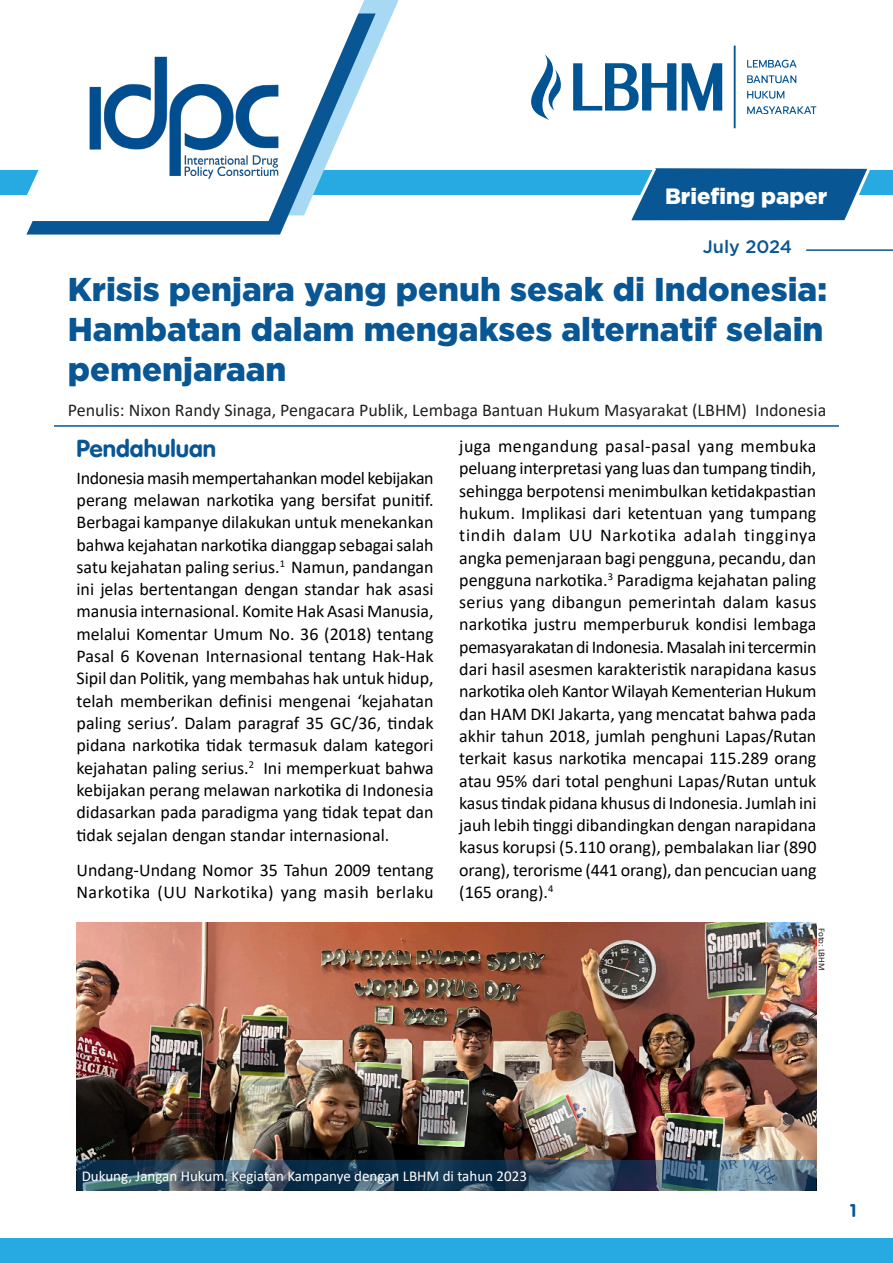
<style>
.page{position:relative;width:893px;height:1263px;background:#fff}
.page>*{position:absolute;margin:0;border:0;box-sizing:border-box;transform-origin:0 0}
.Paper_heading{font:900 33px/39.6px "Gotham";color:#095694;text-align:justify}
.Body_Heading_1{font:24px "VAG Rounded Bold";color:#095694}
.t1{font:900 22.2px "Gotham";color:#fff}
.Body_Text{font:18px/22.4px "Calibri";color:#000;text-align:justify}
.Paper_heading-2{font:18px "Calibri";color:#231f20}
.t2{font:500 18px "Gotham";color:#095694}
.t3{font:18px "VAG Rounded Bold";color:#095694}
.t4{font:15px "Calibri";color:#fff}
.Body_Text-2{font:9px "Calibri";color:#231f20}
</style>
<div class="page">
<div style="left:0;top:1238px;width:893px;height:25px;background:#26aae1"></div>
<div style="left:0;top:170px;width:893px;height:24px;background:#26aae1"></div>
<hr style="left:54px;top:425px;width:785px;height:2px;background:#095694">
<hr style="left:806px;top:249px;width:87px;height:2px;background:#095694">
<svg style="left:364px;top:0;width:35px;height:195px"></svg>
<svg style="left:26px;top:14px;width:350px;height:221px"></svg>
<svg style="left:15px;top:1px;width:349px;height:220px"></svg>
<img style="left:86px;top:54px;width:196px;height:125px">
<svg style="left:624px;top:168px;width:249px;height:53px;background:#266da4"></svg>
<img style="left:77px;top:922px;width:739px;height:238px">
<svg style="left:77px;top:1160px;width:739px;height:31px;background:#335066"></svg>
<svg style="left:682px;top:63px;width:40px;height:48px"></svg>
<svg style="left:573px;top:63px;width:103px;height:48px"></svg>
<svg style="left:531px;top:54px;width:30px;height:66px"></svg>
<svg style="left:734px;top:45px;width:2px;height:83px"></svg>
<svg style="left:747px;top:91px;width:37px;height:8px"></svg>
<svg style="left:747px;top:106px;width:70px;height:8px"></svg>
<svg style="left:747px;top:75px;width:49px;height:8px"></svg>
<svg style="left:747px;top:59px;width:50px;height:9px"></svg>
<p class="t1" style="left:665px;top:181px;width:164px">Briefing paper</p>
<p class="t2" style="left:703px;top:234px;width:91px">July 2024</p>
<p class="Paper_heading" style="left:68px;top:270px;width:761px">Krisis penjara yang penuh sesak di Indonesia:<br>Hambatan dalam mengakses alternatif selain pemenjaraan</p>
<p class="Paper_heading-2" style="left:68px;top:397px;width:760px">Penulis: Nixon Randy Sinaga, Pengacara Publik, Lembaga Bantuan Hukum Masyarakat (LBHM) Indonesia</p>
<p class="Body_Heading_1" style="left:77px;top:434px;width:141px">Pendahuluan</p>
<p class="Body_Text" style="left:77px;top:466px;width:359px">Indonesia masih mempertahankan model kebijakan perang melawan narkotika yang bersifat punitif.<br>Berbagai kampanye dilakukan untuk menekankan bahwa kejahatan narkotika dianggap sebagai salah satu kejahatan paling serius.<sup>1</sup> Namun, pandangan ini jelas bertentangan dengan standar hak asasi manusia internasional. Komite Hak Asasi Manusia, melalui Komentar Umum No. 36 (2018) tentang Pasal 6 Kovenan Internasional tentang Hak-Hak Sipil dan Politik, yang membahas hak untuk hidup, telah memberikan definisi mengenai ‘kejahatan paling serius’. Dalam paragraf 35 GC/36, tindak pidana narkotika tidak termasuk dalam kategori kejahatan paling serius.<sup>2</sup> Ini memperkuat bahwa kebijakan perang melawan narkotika di Indonesia didasarkan pada paradigma yang tidak tepat dan tidak sejalan dengan standar internasional.</p>
<p class="Body_Text" style="left:77px;top:858px;width:359px">Undang-Undang Nomor 35 Tahun 2009 tentang<br>Narkotika (UU Narkotika) yang masih berlaku</p>
<p class="Body_Text" style="left:459px;top:434px;width:359px">juga mengandung pasal-pasal yang membuka peluang interpretasi yang luas dan tumpang tindih, sehingga berpotensi menimbulkan ketidakpastian hukum. Implikasi dari ketentuan yang tumpang tindih dalam UU Narkotika adalah tingginya angka pemenjaraan bagi pengguna, pecandu, dan pengguna narkotika.<sup>3</sup> Paradigma kejahatan paling serius yang dibangun pemerintah dalam kasus narkotika justru memperburuk kondisi lembaga pemasyarakatan di Indonesia. Masalah ini tercermin dari hasil asesmen karakteristik narapidana kasus narkotika oleh Kantor Wilayah Kementerian Hukum dan HAM DKI Jakarta, yang mencatat bahwa pada akhir tahun 2018, jumlah penghuni Lapas/Rutan terkait kasus narkotika mencapai 115.289 orang atau 95% dari total penghuni Lapas/Rutan untuk kasus tindak pidana khusus di Indonesia. Jumlah ini jauh lebih tinggi dibandingkan dengan narapidana kasus korupsi (5.110 orang), pembalakan liar (890 orang), terorisme (441 orang), dan pencucian uang (165 orang).<sup>4</sup></p>
<p class="Body_Text-2" style="left:828px;top:928px;width:44px;rotate:90deg">Foto: LBHM</p>
<p class="t4" style="left:82px;top:1165px;width:447px">Dukung, Jangan Hukum. Kegiatan Kampanye dengan LBHM di tahun 2023</p>
<p class="t3" style="left:850px;top:1200px;width:8px">1</p>
</div>
